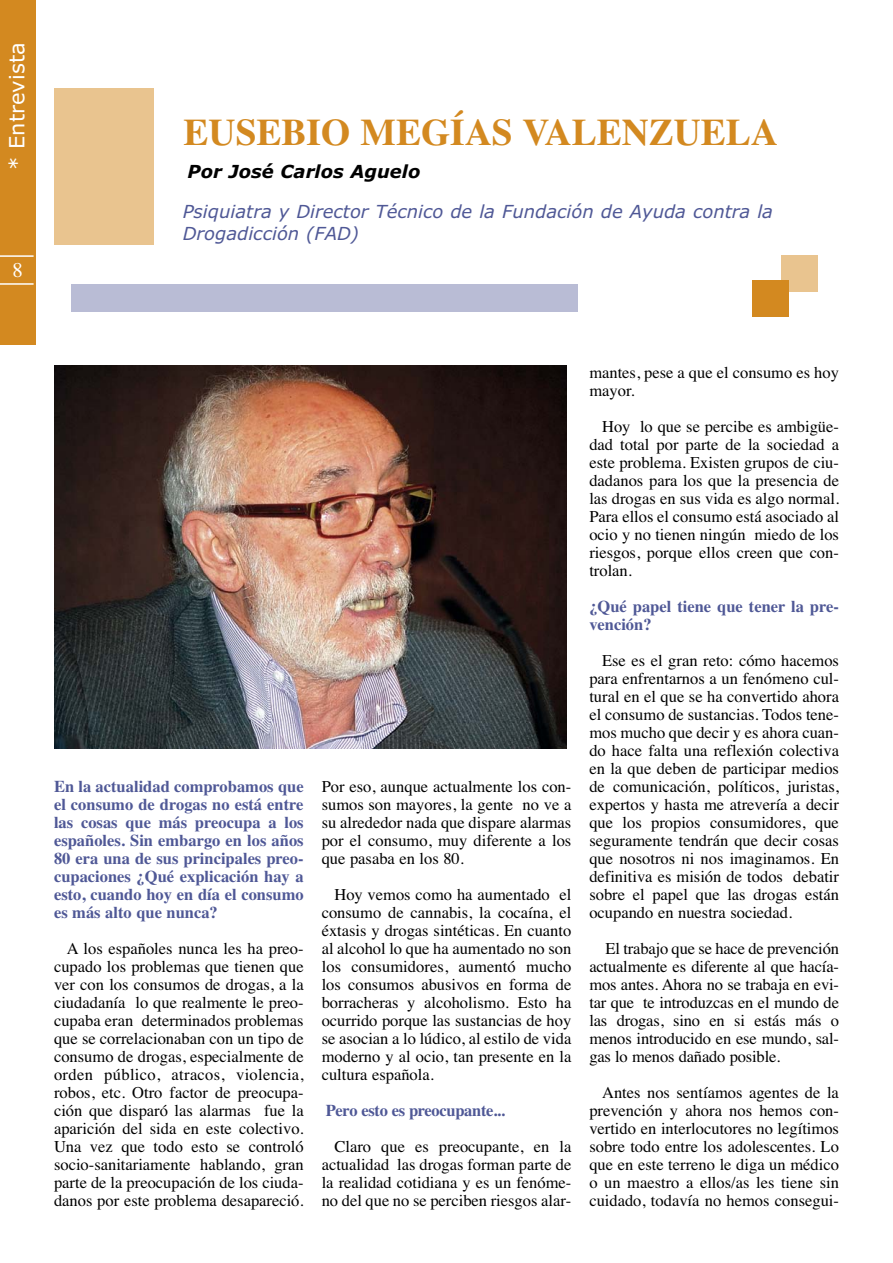
<style>
.page{position:relative;width:893px;height:1263px;background:#fff}
.page>*{position:absolute;margin:0;border:0;box-sizing:border-box;transform-origin:0 0}
.t1{font:700 37.5px "Times";color:#d38920}
.t2{font:21px "Verdana";color:#fff}
.t3{font:21px "Times";color:#fff}
.t4{font:italic 18px/21.6px "Verdana";color:#4f5896}
.t5{font:italic 700 18px "Verdana";color:#000}
.t6{font:16.5px/18px "Times";color:#000;text-align:justify}
.t7{font:700 16.5px/18px "Times";color:#4f5896;text-align:justify}
.t8{font:700 16.5px "Times";letter-spacing:-.02em;color:#4f5896}
</style>
<div class="page">
<img style="left:54px;top:366px;width:512px;height:382px">
<div style="left:0;top:0;width:36px;height:344px;background:#d38920"></div>
<hr style="left:0;top:255px;width:34px;height:2px;background:#fff">
<hr style="left:0;top:283px;width:34px;height:2px;background:#fff">
<div style="left:781px;top:255px;width:36px;height:37px;background:#e9c48f"></div>
<div style="left:54px;top:89px;width:100px;height:156px;background:#e9c48f"></div>
<div style="left:752px;top:281px;width:37px;height:36px;background:#d38920"></div>
<div style="left:71px;top:284px;width:506px;height:27px;background:#b9bcd5"></div>
<p class="t2" style="left:9px;top:170px;width:129px;rotate:-90deg">* Entrevista</p>
<p class="t3" style="left:13px;top:262px;width:12px">8</p>
<h1 class="t1" style="left:184px;top:118px;width:596px">EUSEBIO MEGÍAS VALENZUELA</h1>
<p class="t5" style="left:188px;top:161px;width:234px">Por José Carlos Aguelo</p>
<p class="t4" style="left:183px;top:203px;width:592px">Psiquiatra y Director Técnico de la Fundación de Ayuda contra la<br>Drogadicción (FAD)</p>
<p class="t7" style="left:54px;top:779px;width:251px">En la actualidad comprobamos que el consumo de drogas no está entre las cosas que más preocupa a los españoles. Sin embargo en los años 80 era una de sus principales preo&shy;cupaciones ¿Qué explicación hay a esto, cuando hoy en día el consumo es más alto que nunca?</p>
<p class="t6" style="left:54px;top:941px;width:251px;text-indent:13px">A los españoles nunca les ha preo&shy;cupado los problemas que tienen que ver con los consumos de drogas, a la ciudadanía lo que realmente le preo&shy;cupaba eran determinados problemas que se correlacionaban con un tipo de consumo de drogas, especialmente de orden público, atracos, violencia, robos, etc. Otro factor de preocupa&shy;ción que disparó las alarmas fue la aparición del sida en este colectivo.<br>Una vez que todo esto se controló socio-sanitariamente hablando, gran parte de la preocupación de los ciuda&shy;danos por este problema desapareció.</p>
<p class="t6" style="left:322px;top:779px;width:251px">Por eso, aunque actualmente los con&shy;sumos son mayores, la gente no ve a su alrededor nada que dispare alarmas por el consumo, muy diferente a los que pasaba en los 80.</p>
<p class="t6" style="left:322px;top:887px;width:251px;text-indent:13px">Hoy vemos como ha aumentado el consumo de cannabis, la cocaína, el éxtasis y drogas sintéticas. En cuanto al alcohol lo que ha aumentado no son los consumidores, aumentó mucho los consumos abusivos en forma de borracheras y alcoholismo. Esto ha ocurrido porque las sustancias de hoy se asocian a lo lúdico, al estilo de vida moderno y al ocio, tan presente en la cultura española.</p>
<p class="t8" style="left:326px;top:1105px;width:180px">Pero esto es preocupante...</p>
<p class="t6" style="left:322px;top:1139px;width:251px;text-indent:13px">Claro que es preocupante, en la actualidad las drogas forman parte de la realidad cotidiana y es un fenóme&shy;no del que no se perciben riesgos alar-</p>
<p class="t6" style="left:589px;top:365px;width:251px">mantes, pese a que el consumo es hoy mayor.</p>
<p class="t6" style="left:589px;top:419px;width:251px;text-indent:13px">Hoy lo que se percibe es ambigüe&shy;dad total por parte de la sociedad a este problema. Existen grupos de ciu&shy;dadanos para los que la presencia de las drogas en sus vida es algo normal.<br>Para ellos el consumo está asociado al ocio y no tienen ningún miedo de los riesgos, porque ellos creen que con&shy;trolan.</p>
<p class="t7" style="left:589px;top:599px;width:251px">¿Qué papel tiene que tener la pre&shy;vención?</p>
<p class="t6" style="left:589px;top:653px;width:251px;text-indent:13px">Ese es el gran reto: cómo hacemos para enfrentarnos a un fenómeno cul&shy;tural en el que se ha convertido ahora el consumo de sustancias. Todos tene&shy;mos mucho que decir y es ahora cuan&shy;do hace falta una reflexión colectiva en la que deben de participar medios de comunicación, políticos, juristas, expertos y hasta me atrevería a decir que los propios consumidores, que seguramente tendrán que decir cosas que nosotros ni nos imaginamos. En definitiva es misión de todos debatir sobre el papel que las drogas están ocupando en nuestra sociedad.</p>
<p class="t6" style="left:589px;top:941px;width:251px;text-indent:16px">El trabajo que se hace de prevención actualmente es diferente al que hacía&shy;mos antes. Ahora no se trabaja en evi&shy;tar que te introduzcas en el mundo de las drogas, sino en si estás más o menos introducido en ese mundo, sal&shy;gas lo menos dañado posible.</p>
<p class="t6" style="left:589px;top:1085px;width:251px;text-indent:13px">Antes nos sentíamos agentes de la prevención y ahora nos hemos con&shy;vertido en interlocutores no legítimos sobre todo entre los adolescentes. Lo que en este terreno le diga un médico o un maestro a ellos/as les tiene sin cuidado, todavía no hemos consegui-</p>
</div>
